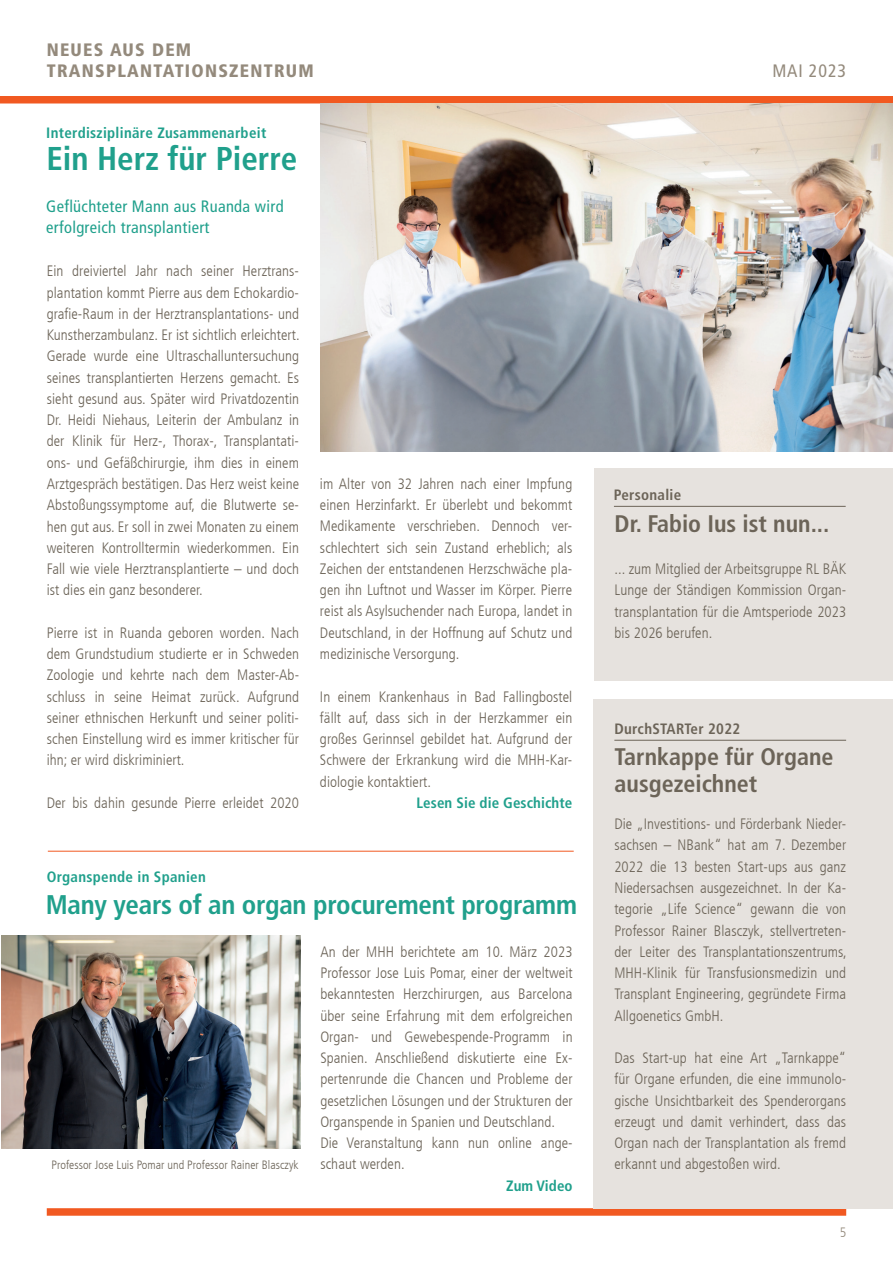
<style>
.page{position:relative;width:893px;height:1263px;background:#fff}
.page>*{position:absolute;margin:0;border:0;box-sizing:border-box;transform-origin:0 0}
.t1{font:700 condensed 33px "Frutiger LT Com";color:#20a08c}
.t2{font:700 condensed 30px "Frutiger LT Com";color:#20a08c}
.t3{font:700 condensed 27px "Frutiger LT Com";letter-spacing:-.01em;color:#20a08c}
.t4{font:700 condensed 24px/27px "Frutiger LT Com";color:#6c6458}
.t5{font:900 condensed 18px/21px "Frutiger LT Std";letter-spacing:.07em;color:#948a7c}
.t6{font:condensed 18px "Frutiger LT Com";letter-spacing:.05em;color:#948a7c}
.t7{font:condensed 16.5px/21px "Frutiger LT Com";letter-spacing:.02em;color:#20a08c}
.t8{font:300 condensed 15px/21.3px "Frutiger LT Com";letter-spacing:.005em;color:#6c6458;text-align:justify}
.t9{font:700 condensed 15px "Frutiger LT Com";letter-spacing:.02em;color:#20a08c}
.t10{font:700 condensed 15px "Frutiger LT Com";letter-spacing:.02em;color:#6c6458}
.t11{font:300 condensed 13.5px "Frutiger LT Com";color:#948a7c}
.t12{font:300 condensed 12px "Frutiger LT Com";letter-spacing:.005em;color:#6c6458}
</style>
<div class="page">
<div style="left:47px;top:1208px;width:799px;height:8px;background:#f15921"></div>
<div style="left:0;top:96px;width:893px;height:7px;background:#f15921"></div>
<hr style="left:48px;top:851px;width:526px;height:1px;background:#f15921">
<div style="left:594px;top:699px;width:299px;height:510px;background:#e6e2de"></div>
<hr style="left:614px;top:740px;width:232px;height:1px;background:#6c6458">
<img style="left:1px;top:936px;width:299px;height:212px">
<img style="left:320px;top:103px;width:573px;height:349px">
<div style="left:594px;top:468px;width:299px;height:212px;background:#e6e2de"></div>
<hr style="left:614px;top:506px;width:232px;height:1px;background:#6c6458">
<p class="t5" style="left:47px;top:39px;width:269px">NEUES AUS DEM<br>TRANSPLANTATIONSZENTRUM</p>
<p class="t9" style="left:46px;top:124px;width:221px">Interdisziplinäre Zusammenarbeit</p>
<h1 class="t1" style="left:46px;top:139px;width:252px">Ein Herz für Pierre</h1>
<h2 class="t2" style="left:47px;top:142px;width:206px">Überschrift 20pt</h2>
<p class="t7" style="left:46px;top:196px;width:239px">Geflüchteter Mann aus Ruanda wird erfolgreich transplantiert</p>
<p class="t8" style="left:47px;top:261px;width:254px">Ein dreiviertel Jahr nach seiner Herztrans&shy;plantation kommt Pierre aus dem Echokardio&shy;grafie-Raum in der Herztransplantations- und Kunstherzambulanz. Er ist sichtlich erleichtert.<br>Gerade wurde eine Ultraschalluntersuchung seines transplantierten Herzens gemacht. Es sieht gesund aus. Später wird Privatdozentin Dr. Heidi Niehaus, Leiterin der Ambulanz in der Klinik für Herz-, Thorax-, Transplantati&shy;ons- und Gefäßchirurgie, ihm dies in einem Arztgespräch bestätigen. Das Herz weist keine Abstoßungssymptome auf, die Blutwerte se&shy;hen gut aus. Er soll in zwei Monaten zu einem weiteren Kontrolltermin wiederkommen. Ein Fall wie viele Herztransplantierte – und doch ist dies ein ganz besonderer.</p>
<p class="t8" style="left:47px;top:622px;width:254px">Pierre ist in Ruanda geboren worden. Nach dem Grundstudium studierte er in Schweden Zoologie und kehrte nach dem Master-Ab&shy;schluss in seine Heimat zurück. Aufgrund seiner ethnischen Herkunft und seiner politi&shy;schen Einstellung wird es immer kritischer für ihn; er wird diskriminiert.</p>
<p class="t8" style="left:47px;top:792px;width:254px">Der bis dahin gesunde Pierre erleidet 2020</p>
<p class="t8" style="left:320px;top:473px;width:254px">im Alter von 32 Jahren nach einer Impfung einen Herzinfarkt. Er überlebt und bekommt Medikamente verschrieben. Dennoch ver&shy;schlechtert sich sein Zustand erheblich; als Zeichen der entstandenen Herzschwäche pla&shy;gen ihn Luftnot und Wasser im Körper. Pierre reist als Asylsuchender nach Europa, landet in Deutschland, in der Hoffnung auf Schutz und medizinische Versorgung.</p>
<p class="t8" style="left:320px;top:686px;width:254px">In einem Krankenhaus in Bad Fallingbostel fällt auf, dass sich in der Herzkammer ein großes Gerinnsel gebildet hat. Aufgrund der Schwere der Erkrankung wird die MHH-Kar&shy;diologie kontaktiert.</p>
<p class="t9" style="left:417px;top:794px;width:157px">Lesen Sie die Geschichte</p>
<p class="t9" style="left:47px;top:868px;width:161px">Organspende in Spanien</p>
<h3 class="t3" style="left:46px;top:889px;width:533px">Many years of an organ procurement programm</h3>
<p class="t8" style="left:320px;top:941px;width:254px;text-align:left">An der MHH berichtete am 10. März 2023<br>Professor Jose Luis Pomar, einer der weltweit bekanntesten Herzchirurgen, aus Barcelona über seine Erfahrung mit dem erfolgreichen Organ- und Gewebespende-Programm in Spanien. Anschließend diskutierte eine Ex&shy;pertenrunde die Chancen und Probleme der gesetzlichen Lösungen und der Strukturen der Organspende in Spanien und Deutschland.<br>Die Veranstaltung kann nun online ange&shy;schaut werden.</p>
<p class="t9" style="left:506px;top:1176px;width:68px">Zum Video</p>
<p class="t12" style="left:51px;top:1158px;width:249px">Professor Jose Luis Pomar und Professor Rainer Blasczyk</p>
<p class="t6" style="left:772px;top:60px;width:75px">MAI 2023</p>
<p class="t10" style="left:614px;top:486px;width:69px">Personalie</p>
<h3 class="t4" style="left:615px;top:510px;width:216px">Dr. Fabio Ius ist nun...</h3>
<p class="t8" style="left:615px;top:558px;width:233px">... zum Mitglied der Arbeitsgruppe RL BÄK Lunge der Ständigen Kommission Organ&shy;transplantation für die Amtsperiode 2023 bis 2026 berufen.</p>
<p class="t10" style="left:614px;top:719px;width:127px">DurchSTARTer 2022</p>
<h3 class="t4" style="left:615px;top:744px;width:220px">Tarnkappe für Organe ausgezeichnet</h3>
<p class="t8" style="left:614px;top:813px;width:234px">Die „Investitions- und Förderbank Nieder&shy;sachsen – NBank“ hat am 7. Dezember 2022 die 13 besten Start-ups aus ganz Niedersachsen ausgezeichnet. In der Ka&shy;tegorie „Life Science“ gewann die von Professor Rainer Blasczyk, stellvertreten&shy;der Leiter des Transplantationszentrums, MHH-Klinik für Transfusionsmedizin und Transplant Engineering, gegründete Firma Allgoenetics GmbH.</p>
<p class="t8" style="left:614px;top:1047px;width:233px">Das Start-up hat eine Art „Tarnkappe“ für Organe erfunden, die eine immunolo&shy;gische Unsichtbarkeit des Spenderorgans erzeugt und damit verhindert, dass das Organ nach der Transplantation als fremd erkannt und abgestoßen wird.</p>
<p class="t11" style="left:840px;top:1224px;width:8px">5</p>
</div>
